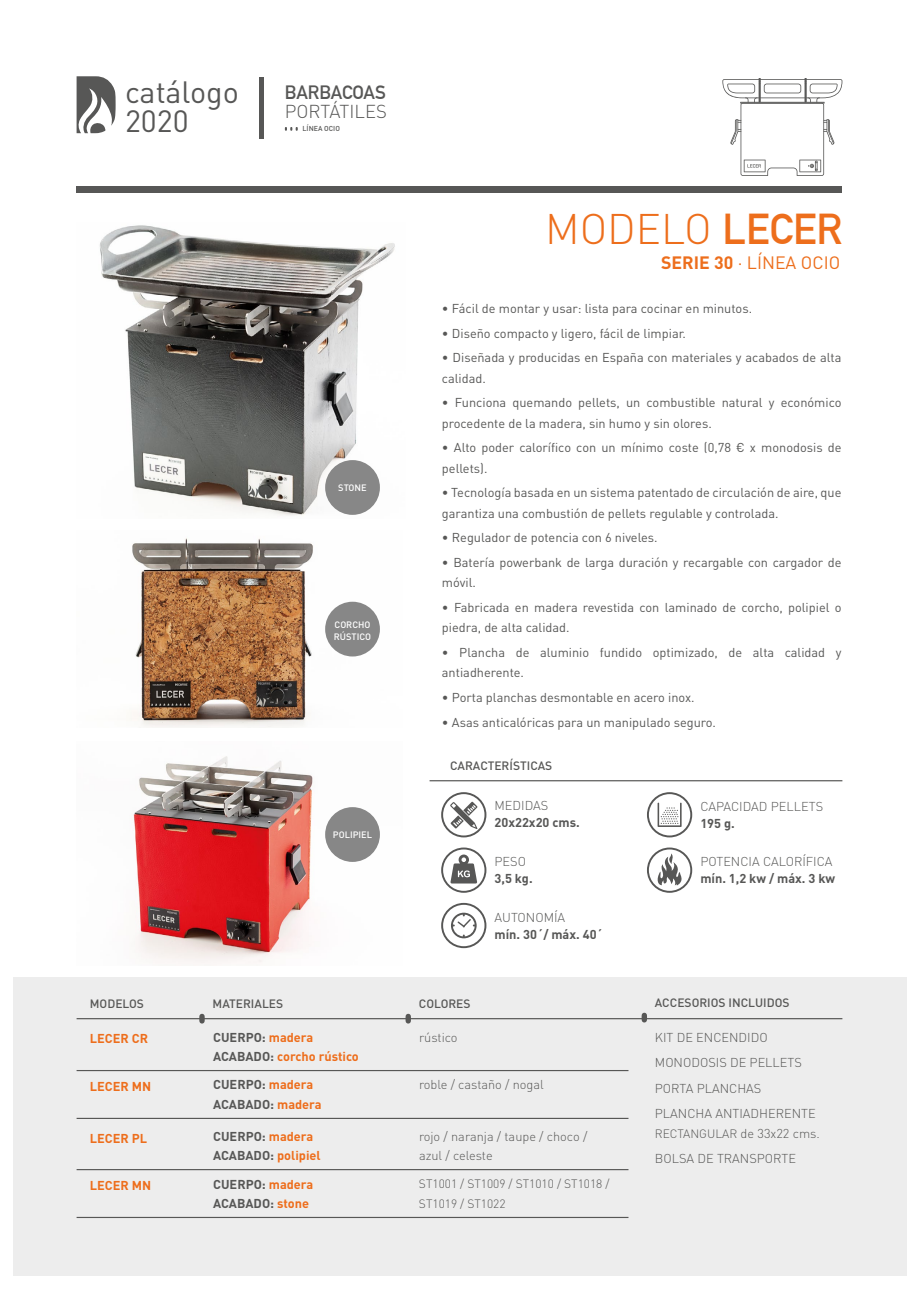
<style>
.page{position:relative;width:919px;height:1289px;background:#fff}
.page>*{position:absolute;margin:0;border:0;box-sizing:border-box;transform-origin:0 0}
.t1{font:300 42.3px "DIN Pro";color:#ed6e1c}
.t2{font:30.45px/28.8px "DIN Pro";color:#575756}
.t3{font:700 18.9px "DIN Alternate";color:#575756}
.t4{font:300 18.45px "DIN Pro";color:#575756}
.t5{font:17.7px "DIN Pro";color:#ed6e1c}
.t6{font:12.75px/20.2px "DIN Pro";color:#575756}
.t7{font:300 12.75px/25.5px "DIN Pro";color:#575756}
.t8{font:700 12.75px/19.4px "DIN Pro";color:#575756}
.t9{font:700 12.75px/19.4px "DIN Pro";color:#ed6e1c}
.t10{font:300 12px/19.5px "DIN Pro";color:#575756}
.t11{font:500 12px "DIN Pro";color:#575756}
.t12{font:500 9.15px/12px "DIN Pro";color:#fff}
.t13{font:500 7.05px "DIN Pro";color:#575756}
.s1{font-family:"DIN Alternate";font-weight:700}
.s2{font-weight:700}
.s3{color:#575756}
.s4{color:#ed6e1c}
.s5{font-size:12.75px}
</style>
<div class="page">
<hr style="left:758px;top:78px;width:2px;height:24px;background:#575756">
<hr style="left:804px;top:78px;width:2px;height:24px;background:#575756">
<svg style="left:722px;top:79px;width:120px;height:97px"></svg>
<img style="left:130px;top:538px;width:250px;height:189px">
<img style="left:133px;top:756px;width:247px;height:207px">
<div style="left:325px;top:601px;width:55px;height:55px;background:#878787;border-radius:50%"></div>
<div style="left:325px;top:807px;width:55px;height:54px;background:#878787;border-radius:50%"></div>
<img style="left:99px;top:225px;width:296px;height:291px">
<div style="left:13px;top:977px;width:893px;height:299px;background:#ededed"></div>
<div style="left:77px;top:187px;width:765px;height:6px;background:#575756"></div>
<svg style="left:77px;top:76px;width:39px;height:57px"></svg>
<hr style="left:259px;top:77px;width:4px;height:61px;background:#575756">
<svg style="left:285px;top:127px;width:13px;height:4px"></svg>
<svg style="left:441px;top:847px;width:45px;height:45px"></svg>
<svg style="left:647px;top:847px;width:45px;height:45px"></svg>
<svg style="left:441px;top:792px;width:45px;height:45px"></svg>
<svg style="left:647px;top:792px;width:45px;height:45px"></svg>
<svg style="left:441px;top:902px;width:45px;height:46px"></svg>
<hr style="left:429px;top:780px;width:413px;height:1px;background:#575756">
<hr style="left:77px;top:1018px;width:765px;height:1px;background:#575756">
<svg style="left:641px;top:1012px;width:6px;height:10px"></svg>
<svg style="left:199px;top:1013px;width:6px;height:10px"></svg>
<hr style="left:77px;top:1069px;width:551px;height:2px;background:#575756">
<hr style="left:77px;top:1117px;width:551px;height:1px;background:#575756">
<hr style="left:77px;top:1168px;width:551px;height:2px;background:#575756">
<hr style="left:77px;top:1216px;width:551px;height:1px;background:#575756">
<svg style="left:405px;top:1013px;width:6px;height:10px"></svg>
<div style="left:325px;top:460px;width:55px;height:55px;background:#878787;border-radius:50%"></div>
<h2 class="t2" style="left:125px;top:76px;width:115px">catálogo<br>2020</h2>
<h3 class="t3" style="left:285px;top:81px;width:103px">BARBACOAS</h3>
<h3 class="t4" style="left:285px;top:99px;width:103px">PORTÁTILES</h3>
<p class="t13" style="left:302px;top:124px;width:39px">LÍNEA OCIO</p>
<p class="t12" style="left:338px;top:481px;width:30px">STONE</p>
<p class="t12" style="left:334px;top:618px;width:39px">CORCHO<br>RÚSTICO</p>
<p class="t12" style="left:333px;top:828px;width:41px">POLIPIEL</p>
<h1 class="t1" style="left:545px;top:200px;width:299px">MODELO <span class="s1">LECER</span></h1>
<h3 class="t5" style="left:661px;top:251px;width:180px"><span class="s2">SERIE 30</span> · LÍNEA OCIO</h3>
<p class="t6" style="left:442px;top:297px;width:312px">• Fácil de montar y usar: lista para cocinar en minutos.</p>
<p class="t6" style="left:442px;top:322px;width:245px">• Diseño compacto y ligero, fácil de limpiar.</p>
<p class="t6" style="left:442px;top:347px;width:401px">• Diseñada y producidas en España con materiales y acabados de alta calidad.</p>
<p class="t6" style="left:442px;top:392px;width:401px">• Funciona quemando pellets, un combustible natural y económico procedente de la madera, sin humo y sin olores.</p>
<p class="t6" style="left:442px;top:437px;width:401px">• Alto poder calorífico con un mínimo coste (0,78 € x monodosis de pellets).</p>
<p class="t6" style="left:442px;top:482px;width:401px">• Tecnología basada en un sistema patentado de circulación de aire, que garantiza una combustión de pellets regulable y controlada.</p>
<p class="t6" style="left:442px;top:527px;width:217px">• Regulador de potencia con 6 niveles.</p>
<p class="t6" style="left:442px;top:552px;width:401px">• Batería powerbank de larga duración y recargable con cargador de móvil.</p>
<p class="t6" style="left:442px;top:597px;width:401px">• Fabricada en madera revestida con laminado de corcho, polipiel o piedra, de alta calidad.</p>
<p class="t6" style="left:442px;top:642px;width:401px">• Plancha de aluminio fundido optimizado, de alta calidad y antiadherente.</p>
<p class="t6" style="left:442px;top:687px;width:254px">• Porta planchas desmontable en acero inox.</p>
<p class="t6" style="left:442px;top:711px;width:275px">• Asas anticalóricas para un manipulado seguro.</p>
<p class="t11" style="left:450px;top:757px;width:104px">CARACTERÍSTICAS</p>
<p class="t7" style="left:494px;top:792px;width:55px">MEDIDAS</p>
<p class="t8" style="left:494px;top:812px;width:87px">20x22x20 cms.</p>
<p class="t7" style="left:494px;top:847px;width:33px">PESO</p>
<p class="t8" style="left:494px;top:868px;width:40px">3,5 kg.</p>
<p class="t7" style="left:494px;top:903px;width:72px">AUTONOMÍA</p>
<p class="t8" style="left:494px;top:924px;width:110px">mín. 30´/ máx. 40´</p>
<p class="t7" style="left:700px;top:792px;width:124px">CAPACIDAD PELLETS</p>
<p class="t8" style="left:700px;top:813px;width:36px">195 g.</p>
<p class="t7" style="left:700px;top:848px;width:134px">POTENCIA CALORÍFICA</p>
<p class="t8" style="left:700px;top:868px;width:136px">mín. 1,2 kw / máx. 3 kw</p>
<p class="t11" style="left:90px;top:995px;width:56px">MODELOS</p>
<p class="t11" style="left:212px;top:995px;width:72px">MATERIALES</p>
<p class="t11" style="left:655px;top:994px;width:136px">ACCESORIOS INCLUIDOS</p>
<p class="t11" style="left:419px;top:995px;width:53px">COLORES</p>
<p class="t9" style="left:90px;top:1028px;width:60px">LECER CR</p>
<p class="t9" style="left:213px;top:1026px;width:147px"><span class="s3">CUERPO:</span> madera<br><span class="s3">ACABADO:</span> corcho rústico</p>
<p class="t7" style="left:419px;top:1023px;width:40px">rústico</p>
<p class="t9" style="left:90px;top:1076px;width:63px">LECER MN</p>
<p class="t8" style="left:213px;top:1074px;width:110px">CUERPO: <span class="s4">madera<br></span>ACABADO: <span class="s4">madera</span></p>
<p class="t7" style="left:419px;top:1071px;width:126px">roble / castaño / nogal</p>
<p class="t9" style="left:90px;top:1127px;width:59px">LECER PL</p>
<p class="t8" style="left:213px;top:1125px;width:109px">CUERPO: <span class="s4">madera<br></span>ACABADO: <span class="s4">polipiel</span></p>
<p class="t7" style="left:419px;top:1125px;width:170px;line-height:19.5px">rojo / naranja / taupe / choco / azul / celeste</p>
<p class="t9" style="left:90px;top:1175px;width:63px">LECER MN</p>
<p class="t8" style="left:213px;top:1173px;width:102px">CUERPO: <span class="s4">madera<br></span>ACABADO: <span class="s4">stone</span></p>
<p class="t10" style="left:419px;top:1173px;width:192px">ST1001 / ST1009 / ST1010 / ST1018 /<br>ST1019 / ST1022</p>
<p class="t7" style="left:655px;top:1023px;width:162px">KIT DE ENCENDIDO<br>MONODOSIS DE PELLETS<br>PORTA PLANCHAS<br>PLANCHA ANTIADHERENTE</p>
<p class="t10" style="left:655px;top:1123px;width:166px">RECTANGULAR <span class="s5">de 33x22 cms.</span></p>
<p class="t7" style="left:655px;top:1145px;width:143px">BOLSA DE TRANSPORTE</p>
</div>
